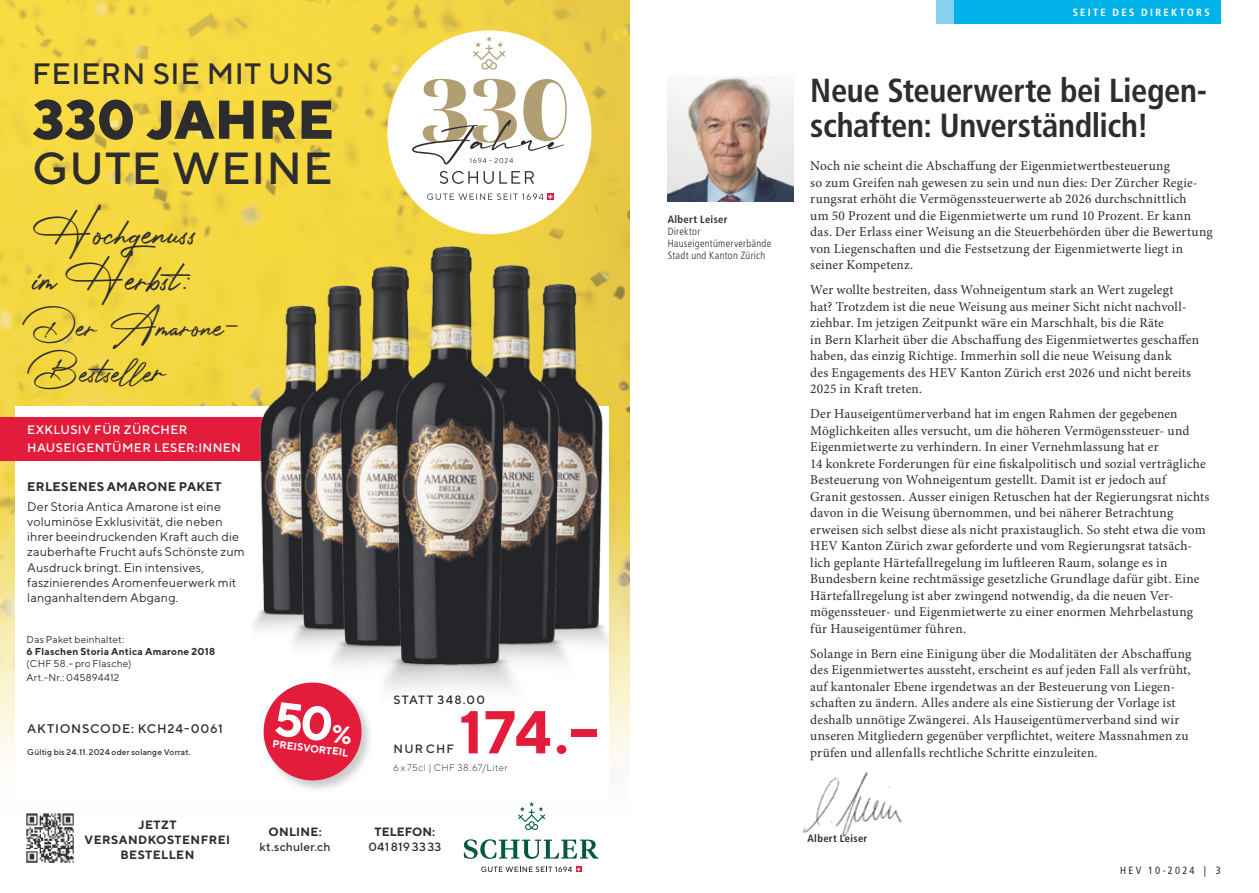
<style>
.page{position:relative;width:1259px;height:893px;background:#fff}
.page>*{position:absolute;margin:0;border:0;box-sizing:border-box;transform-origin:0 0}
.t1{font:700 60.3px "TT Norms";color:#e31c3c}
.t2{font:800 54.45px "TT Norms";color:#2d2c2e}
.t3{font:500 44.85px "TT Norms";letter-spacing:.02em;color:#2d2c2e}
.t4{font:44.7px/45.5px "Photograph Signature";letter-spacing:.02em;color:#2d2c2e}
.t5{font:37.8px/45.5px "Photograph Signature";letter-spacing:.02em;color:#2d2c2e}
.t6{font:700 condensed 33.3px/35.2px "Frutiger LT Std";letter-spacing:-.01em;color:#2d2c2e}
.t7{font:500 29.4px "TT Norms";letter-spacing:.02em;color:#2d2c2e}
.t8{font:13.5px/16.5px "Minion Pro";letter-spacing:.01em;color:#2d2c2e}
.t9{font:12.6px/15px "TT Norms";letter-spacing:.01em;color:#2d2c2e}
.t10{font:500 12.6px "TT Norms";letter-spacing:.06em;color:#2d2c2e}
.t11{font:500 12.3px/17.7px "TT Norms";letter-spacing:.03em;color:#fff}
.t12{font:700 12px/15px "TT Norms";letter-spacing:.04em;color:#2d2c2e;text-align:center}
.t13{font:500 12px/15px "TT Norms";letter-spacing:.03em;color:#2d2c2e;text-align:center}
.t14{font:500 12px/15px "TT Norms";letter-spacing:.01em;color:#2d2c2e;text-align:center}
.t15{font:500 12px "TT Norms";letter-spacing:.1em;color:#2d2c2e}
.t16{font:300 condensed 10.5px/12px "Frutiger LT Std";letter-spacing:.025em;color:#2d2c2e}
.t17{font:700 condensed 10.5px "Frutiger LT";letter-spacing:.22em;color:#fff}
.t18{font:condensed 10.5px "Frutiger LT";letter-spacing:.21em;color:#2d2c2e}
.t19{font:700 condensed 10.5px "Frutiger LT Std";letter-spacing:.035em;color:#2d2c2e}
.t20{font:700 10.35px "TT Norms";color:#fff}
.t21{font:10.05px/12px "TT Norms";letter-spacing:.015em;color:#2d2c2e}
.t22{font:300 9.6px "TT Norms";letter-spacing:.045em;color:#2d2c2e}
.t23{font:500 8.4px "TT Norms";letter-spacing:.025em;color:#2d2c2e}
.s1{font-size:44.7px}
.s2{font-weight:700}
</style>
<div class="page">
<div style="left:953px;top:0;width:267px;height:24px;background:#00b2e7"></div>
<div style="left:936px;top:0;width:17px;height:24px;background:#87d1f0"></div>
<img style="left:802px;top:772px;width:100px;height:66px">
<img style="left:668px;top:77px;width:125px;height:125px">
<hr style="left:629px;top:0;width:1px;height:893px;background:#ffe146">
<svg style="left:0;top:0;width:629px;height:873px;fill:#f5d943"></svg>
<div style="left:16px;top:406px;width:592px;height:396px;background:#fff"></div>
<div style="left:0;top:417px;width:292px;height:43px;background:#e31c3c"></div>
<div style="left:387px;top:30px;width:204px;height:204px;background:#fff;border-radius:50%"></div>
<svg style="left:412px;top:79px;width:155px;height:86px"></svg>
<svg style="left:473px;top:37px;width:32px;height:33px"></svg>
<svg style="left:440px;top:171px;width:94px;height:13px"></svg>
<svg style="left:427px;top:193px;width:125px;height:7px"></svg>
<img style="left:25px;top:812px;width:49px;height:51px">
<div style="left:262px;top:681px;width:112px;height:112px;background:#2d2c2e;opacity:.25"></div>
<img style="left:250px;top:300px;width:49px;height:324px">
<img style="left:287px;top:614px;width:40px;height:39px">
<img style="left:299px;top:280px;width:40px;height:360px">
<img style="left:561px;top:278px;width:44px;height:361px">
<img style="left:327px;top:629px;width:29px;height:36px">
<img style="left:339px;top:228px;width:48px;height:431px">
<img style="left:556px;top:628px;width:24px;height:35px">
<img style="left:516px;top:262px;width:45px;height:394px">
<img style="left:356px;top:643px;width:200px;height:95px">
<img style="left:387px;top:203px;width:129px;height:476px">
<svg style="left:481px;top:867px;width:100px;height:5px"></svg>
<svg style="left:464px;top:839px;width:134px;height:20px"></svg>
<svg style="left:518px;top:802px;width:27px;height:28px"></svg>
<svg style="left:262px;top:680px;width:102px;height:103px"></svg>
<p class="t7" style="left:32px;top:56px;width:302px">FEIERN SIE MIT UNS</p>
<p class="t2" style="left:32px;top:85px;width:303px">330 JAHRE</p>
<p class="t3" style="left:32px;top:140px;width:302px">GUTE WEINE</p>
<p class="t4" style="left:34px;top:209px;width:165px">Hochgenuss im Herbst:</p>
<p class="t5" style="left:34px;top:303px;width:211px">Der Amarone-<br>Bestselle<span class="s1">r</span></p>
<p class="t5" style="left:122px;top:348px;width:29px">l</p>
<p class="t11" style="left:27px;top:421px;width:215px">EXKLUSIV FÜR ZÜRCHER<br>HAUSEIGENTÜMER LESER:INNEN</p>
<p class="t9" style="left:27px;top:477px;width:196px;line-height:20px"><span class="s2">ERLESENES AMARONE PAKET<br></span>Der Storia Antica Amarone ist eine</p>
<p class="t9" style="left:27px;top:514px;width:219px">voluminöse Exklusivität, die neben ihrer beeindruckenden Kraft auch die zauberhafte Frucht aufs Schönste zum Ausdruck bringt. Ein intensives, faszinierendes Aromenfeuerwerk mit langanhaltendem Abgang.</p>
<p class="t21" style="left:27px;top:633px;width:190px">Das Paket beinhaltet:<br><span class="s2">6 Flaschen Storia Antica Amarone 2018 </span>(CHF 58.– pro Flasche)</p>
<p class="t21" style="left:27px;top:672px;width:94px">Art.-Nr.: 045894412</p>
<p class="t10" style="left:27px;top:720px;width:197px">AKTIONSCODE: KCH24-0061</p>
<p class="t23" style="left:27px;top:747px;width:165px">Gültig bis 24.11.2024 oder solange Vorrat.</p>
<p class="t12" style="left:85px;top:817px;width:147px">JETZT<br>VERSANDKOSTENFREI<br>BESTELLEN</p>
<p class="t20" style="left:273px;top:737px;width:78px;rotate:7deg">PREISVORTEIL</p>
<p class="t14" style="left:259px;top:824px;width:73px"><span class="s2">ONLINE: </span>kt.schuler.ch</p>
<p class="t15" style="left:394px;top:692px;width:93px">STATT 348.00</p>
<p class="t1" style="left:459px;top:694px;width:141px">174.–</p>
<p class="t22" style="left:394px;top:761px;width:116px">6 x 75cl | CHF 38.67/Liter</p>
<p class="t13" style="left:394px;top:741px;width:62px">NUR CHF</p>
<p class="t13" style="left:368px;top:824px;width:75px"><span class="s2">TELEFON:<br></span>0418193333</p>
<p class="t16" style="left:668px;top:214px;width:105px"><span class="s2">Albert Leiser<br></span>Direktor<br>Hauseigentümerverbände<br>Stadt und Kanton Zürich</p>
<p class="t17" style="left:1072px;top:6px;width:138px">SEITE DES DIREKTORS</p>
<p class="t6" style="left:810px;top:72px;width:398px">Neue Steuerwerte bei Liegen&shy;schaften: Unverständlich!</p>
<p class="t8" style="left:810px;top:158px;width:404px">Noch nie scheint die Abschaffung der Eigenmietwertbesteuerung<br>so zum Greifen nah gewesen zu sein und nun dies: Der Zürcher Regie&shy;rungsrat erhöht die Vermögenssteuerwerte ab 2026 durchschnittlich<br>um 50 Prozent und die Eigenmietwerte um rund 10 Prozent. Er kann das. Der Erlass einer Weisung an die Steuerbehörden über die Bewertung von Liegenschaften und die Festsetzung der Eigenmietwerte liegt in seiner Kompetenz.</p>
<p class="t8" style="left:810px;top:282px;width:390px">Wer wollte bestreiten, dass Wohneigentum stark an Wert zugelegt hat? Trotzdem ist die neue Weisung aus meiner Sicht nicht nachvoll&shy;ziehbar. Im jetzigen Zeitpunkt wäre ein Marschhalt, bis die Räte<br>in Bern Klarheit über die Abschaffung des Eigenmietwertes geschaffen haben, das einzig Richtige. Immerhin soll die neue Weisung dank<br>des Engagements des HEV Kanton Zürich erst 2026 und nicht bereits 2025 in Kraft treten.</p>
<p class="t8" style="left:810px;top:406px;width:401px">Der Hauseigentümerverband hat im engen Rahmen der gegebenen Möglichkeiten alles versucht, um die höheren Vermögenssteuer- und Eigenmietwerte zu verhindern. In einer Vernehmlassung hat er<br>14 konkrete Forderungen für eine fiskalpolitisch und sozial verträgliche Besteuerung von Wohneigentum gestellt. Damit ist er jedoch auf<br>Granit gestossen. Ausser einigen Retuschen hat der Regierungsrat nichts davon in die Weisung übernommen, und bei näherer Betrachtung erweisen sich selbst diese als nicht praxistauglich. So steht etwa die vom HEV Kanton Zürich zwar geforderte und vom Regierungsrat tatsäch&shy;lich geplante Härtefallregelung im luftleeren Raum, solange es in Bundesbern keine rechtmässige gesetzliche Grundlage dafür gibt. Eine Härtefallregelung ist aber zwingend notwendig, da die neuen Ver&shy;mögenssteuer- und Eigenmietwerte zu einer enormen Mehrbelastung für Hauseigentümer führen.</p>
<p class="t8" style="left:810px;top:646px;width:383px">Solange in Bern eine Einigung über die Modalitäten der Abschaffung des Eigenmietwertes aussteht, erscheint es auf jeden Fall als verfrüht, auf kantonaler Ebene irgendetwas an der Besteuerung von Liegen&shy;schaften zu ändern. Alles andere als eine Sistierung der Vorlage ist deshalb unnötige Zwängerei. Als Hauseigentümerverband sind wir unseren Mitgliedern gegenüber verpflichtet, weitere Massnahmen zu prüfen und allenfalls rechtliche Schritte einzuleiten.</p>
<p class="t19" style="left:807px;top:832px;width:61px">Albert Leiser</p>
<p class="t18" style="left:1120px;top:864px;width:102px">HEV 10-2024 | 3</p>
</div>
